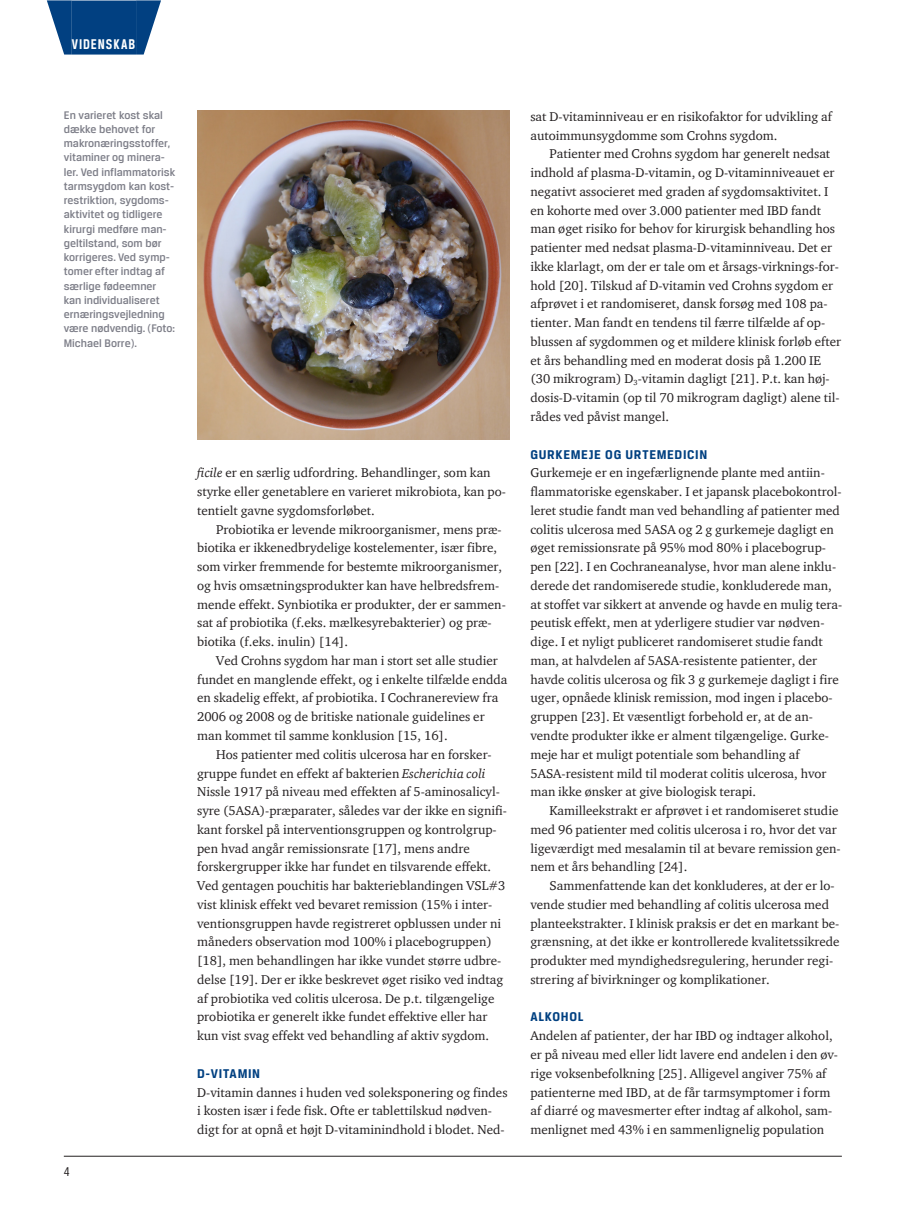
<style>
.page{position:relative;width:919px;height:1217px;background:#fff}
.page>*{position:absolute;margin:0;border:0;box-sizing:border-box;transform-origin:0 0}
.t1{font:700 15px "Breuer Condensed";letter-spacing:.065em;color:#fff}
.t2{font:700 13.5px "Breuer Text";letter-spacing:.05em;color:#014081}
.t3{font:13.5px "Breuer Condensed";color:#231f20}
.t4{font:13.05px/18.8px "ITC Charter Com";color:#231f20}
.t5{font:500 11.7px/14.2px "Breuer Text";color:#7d7e88}
.s1{font-style:italic}
</style>
<div class="page">
<hr style="left:64px;top:1155px;width:777px;height:1px;background:#231f20">
<div style="left:72px;top:1px;width:64px;height:54px;background:#014081"></div>
<svg style="left:47px;top:0;width:25px;height:55px"></svg>
<svg style="left:136px;top:0;width:25px;height:55px"></svg>
<img style="left:197px;top:110px;width:312px;height:329px">
<p class="t1" style="left:72px;top:35px;width:65px">VIDENSKAB</p>
<p class="t5" style="left:64px;top:107px;width:113px">En varieret kost skal dække behovet for makronæringsstoffer, vitaminer og minera&shy;ler. Ved inflammatorisk tarmsygdom kan kost&shy;restriktion, sygdoms&shy;aktivitet og tidligere kirurgi medføre man&shy;geltilstand, som bør korrigeres. Ved symp&shy;tomer efter indtag af særlige fødeemner kan individualiseret ernæringsvejledning være nødvendig. (Foto:<br>Michael Borre).</p>
<p class="t3" style="left:64px;top:1163px;width:7px">4</p>
<p class="t4" style="left:197px;top:463px;width:310px"><span class="s1">ficile</span> er en særlig udfordring. Behandlinger, som kan styrke eller genetablere en varieret mikrobiota, kan po&shy;tentielt gavne sygdomsforløbet.</p>
<p class="t4" style="left:197px;top:519px;width:310px;text-indent:19px">Probiotika er levende mikroorganismer, mens præ&shy;biotika er ikkenedbrydelige kostelementer, især fibre, som virker fremmende for bestemte mikroorganismer, og hvis omsætningsprodukter kan have helbredsfrem&shy;mende effekt. Synbiotika er produkter, der er sammen&shy;sat af probiotika (f.eks. mælkesyrebakterier) og præ&shy;biotika (f.eks. inulin) [14].</p>
<p class="t4" style="left:197px;top:650px;width:312px;text-indent:19px">Ved Crohns sygdom har man i stort set alle studier fundet en manglende effekt, og i enkelte tilfælde endda en skadelig effekt, af probiotika. I Cochranereview fra 2006 og 2008 og de britiske nationale guidelines er man kommet til samme konklusion [15, 16].</p>
<p class="t4" style="left:197px;top:744px;width:311px;text-indent:19px">Hos patienter med colitis ulcerosa har en forsker&shy;gruppe fundet en effekt af bakterien <span class="s1">Escherichia coli </span>Nissle 1917 på niveau med effekten af 5-aminosalicyl&shy;syre (5ASA)-præparater, således var der ikke en signifi&shy;kant forskel på interventionsgruppen og kontrolgrup&shy;pen hvad angår remissionsrate [17], mens andre forskergrupper ikke har fundet en tilsvarende effekt.<br>Ved gentagen pouchitis har bakterieblandingen VSL#3 vist klinisk effekt ved bevaret remission (15% i inter&shy;ventionsgruppen havde registreret opblussen under ni måneders observation mod 100% i placebogruppen) [18], men behandlingen har ikke vundet større udbre&shy;delse [19]. Der er ikke beskrevet øget risiko ved indtag af probiotika ved colitis ulcerosa. De p.t. tilgængelige probiotika er generelt ikke fundet effektive eller har kun vist svag effekt ved behandling af aktiv sygdom.</p>
<p class="t2" style="left:197px;top:1065px;width:64px">D-VITAMIN</p>
<p class="t4" style="left:197px;top:1082px;width:312px">D-vitamin dannes i huden ved soleksponering og findes i kosten især i fede fisk. Ofte er tablettilskud nødven&shy;digt for at opnå et højt D-vitaminindhold i blodet. Ned-</p>
<p class="t4" style="left:530px;top:107px;width:303px">sat D-vitaminniveau er en risikofaktor for udvikling af autoimmunsygdomme som Crohns sygdom.</p>
<p class="t4" style="left:530px;top:144px;width:312px;text-indent:19px">Patienter med Crohns sygdom har generelt nedsat indhold af plasma-D-vitamin, og D-vitaminniveauet er negativt associeret med graden af sygdomsaktivitet. I en kohorte med over 3.000 patienter med IBD fandt man øget risiko for behov for kirurgisk behandling hos patienter med nedsat plasma-D-vitaminniveau. Det er ikke klarlagt, om der er tale om et årsags-virknings-for&shy;hold [20]. Tilskud af D-vitamin ved Crohns sygdom er afprøvet i et randomiseret, dansk forsøg med 108 pa&shy;tienter. Man fandt en tendens til færre tilfælde af op&shy;blussen af sygdommen og et mildere klinisk forløb efter et års behandling med en moderat dosis på 1.200 IE (30 mikrogram) D<sub>3</sub>-vitamin dagligt [21]. P.t. kan høj&shy;dosis-D-vitamin (op til 70 mikrogram dagligt) alene til&shy;rådes ved påvist mangel.</p>
<p class="t2" style="left:530px;top:446px;width:178px">GURKEMEJE OG URTEMEDICIN</p>
<p class="t4" style="left:530px;top:463px;width:313px">Gurkemeje er en ingefærlignende plante med antiin&shy;flammatoriske egenskaber. I et japansk placebokontrol&shy;leret studie fandt man ved behandling af patienter med colitis ulcerosa med 5ASA og 2 g gurkemeje dagligt en øget remissionsrate på 95% mod 80% i placebogrup&shy;pen [22]. I en Cochraneanalyse, hvor man alene inklu&shy;derede det randomiserede studie, konkluderede man, at stoffet var sikkert at anvende og havde en mulig tera&shy;peutisk effekt, men at yderligere studier var nødven&shy;dige. I et nyligt publiceret randomiseret studie fandt man, at halvdelen af 5ASA-resistente patienter, der havde colitis ulcerosa og fik 3 g gurkemeje dagligt i fire uger, opnåede klinisk remission, mod ingen i placebo&shy;gruppen [23]. Et væsentligt forbehold er, at de an&shy;vendte produkter ikke er alment tilgængelige. Gurke&shy;meje har et muligt potentiale som behandling af 5ASA-resistent mild til moderat colitis ulcerosa, hvor man ikke ønsker at give biologisk terapi.</p>
<p class="t4" style="left:530px;top:800px;width:312px;text-indent:19px">Kamilleekstrakt er afprøvet i et randomiseret studie med 96 patienter med colitis ulcerosa i ro, hvor det var ligeværdigt med mesalamin til at bevare remission gen&shy;nem et års behandling [24].</p>
<p class="t4" style="left:530px;top:875px;width:311px;text-indent:19px">Sammenfattende kan det konkluderes, at der er lo&shy;vende studier med behandling af colitis ulcerosa med planteekstrakter. I klinisk praksis er det en markant be&shy;grænsning, at det ikke er kontrollerede kvalitetssikrede produkter med myndighedsregulering, herunder regi&shy;strering af bivirkninger og komplikationer.</p>
<p class="t2" style="left:530px;top:1009px;width:54px">ALKOHOL</p>
<p class="t4" style="left:530px;top:1025px;width:309px">Andelen af patienter, der har IBD og indtager alkohol, er på niveau med eller lidt lavere end andelen i den øv&shy;rige voksenbefolkning [25]. Alligevel angiver 75% af patienterne med IBD, at de får tarmsymptomer i form af diarré og mavesmerter efter indtag af alkohol, sam&shy;menlignet med 43% i en sammenlignelig population</p>
</div>
